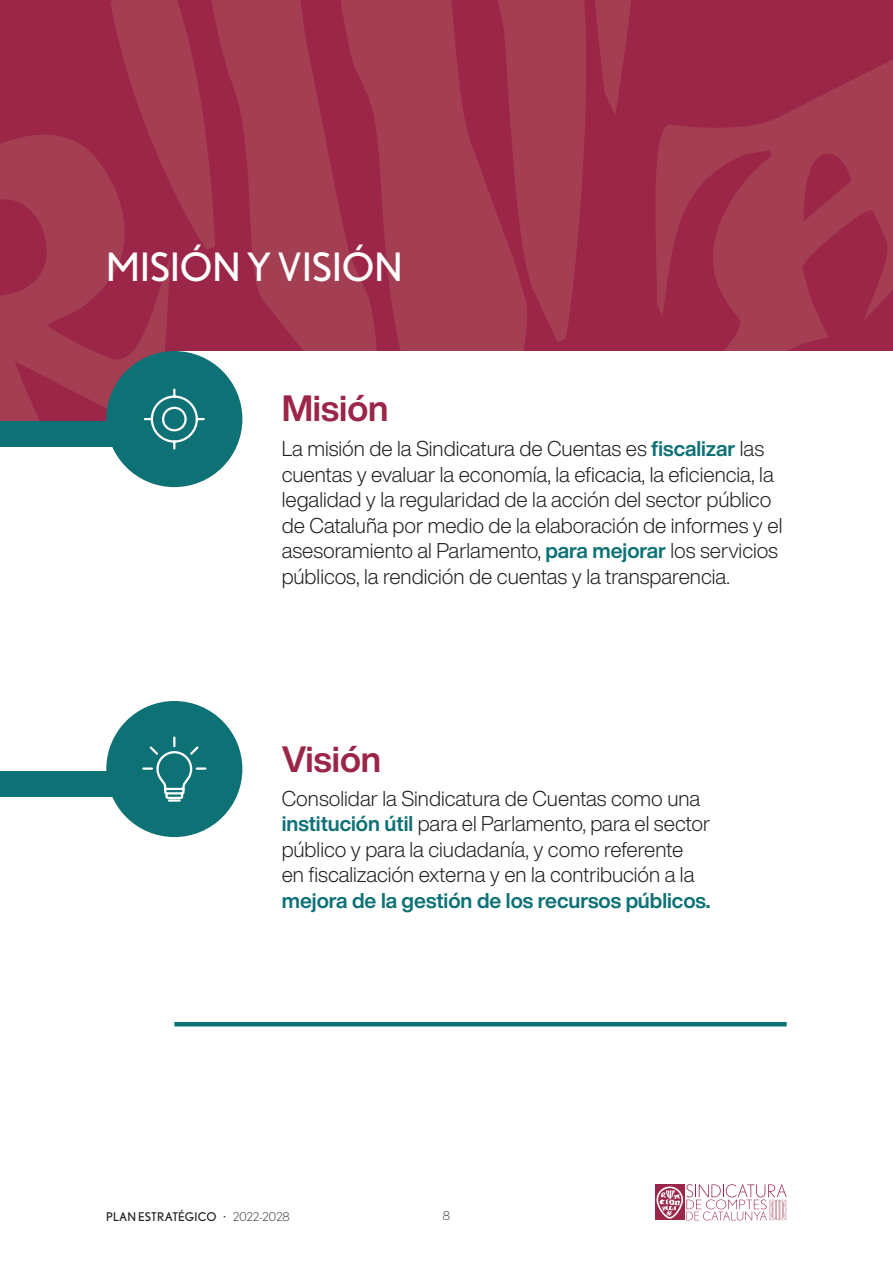
<style>
.page{position:relative;width:893px;height:1263px;background:#fff}
.page>*{position:absolute;margin:0;border:0;box-sizing:border-box;transform-origin:0 0}
.t1{font:39px "Nobel";color:#fff}
.t2{font:700 36px "Helvetica Now Display";color:#9c2647}
.t3{font:300 21px/25.5px "Helvetica Now Display";color:#231f20}
.t4{font:700 21px "Helvetica Now Display";color:#0d7176}
.t5{font:12px "Nobel";letter-spacing:.01em;color:#231f20}
.t6{font:300 12px "Nobel";color:#231f20}
.s1{font-weight:700;color:#0d7176}
.s2{font-weight:300}
</style>
<div class="page">
<div style="left:655px;top:1184px;width:30px;height:36px;background:#9c2647"></div>
<div style="left:656px;top:1186px;width:27px;height:33px;border:2px solid #fff;border-radius:12px"></div>
<svg style="left:686px;top:1184px;width:101px;height:36px"></svg>
<svg style="left:659px;top:1190px;width:21px;height:26px"></svg>
<div style="left:0;top:0;width:893px;height:421px;background:#9c2647"></div>
<svg style="left:110px;top:0;width:97px;height:249px"></svg>
<svg style="left:207px;top:0;width:124px;height:351px;fill:#a33e53"></svg>
<svg style="left:331px;top:0;width:194px;height:351px;fill:#a33e53"></svg>
<svg style="left:461px;top:0;width:124px;height:342px;fill:#a33e53"></svg>
<svg style="left:579px;top:0;width:52px;height:116px"></svg>
<svg style="left:0;top:98px;width:204px;height:323px;fill:#a13950"></svg>
<svg style="left:655px;top:60px;width:238px;height:291px"></svg>
<div style="left:0;top:421px;width:893px;height:25px;background:#0d7176"></div>
<div style="left:174px;top:351px;width:719px;height:244px;background:#fff"></div>
<div style="left:106px;top:351px;width:136px;height:136px;background:#0d7176;border-radius:50%"></div>
<svg style="left:143px;top:388px;width:62px;height:62px"></svg>
<div style="left:0;top:771px;width:221px;height:25px;background:#0d7176"></div>
<div style="left:106px;top:701px;width:136px;height:136px;background:#0d7176;border-radius:50%"></div>
<svg style="left:142px;top:736px;width:65px;height:66px"></svg>
<hr style="left:174px;top:1022px;width:613px;height:4px;background:#0d7176">
<h1 class="t1" style="left:106px;top:245px;width:298px">MISIÓN Y VISIÓN</h1>
<h2 class="t2" style="left:282px;top:383px;width:108px">Misión</h2>
<p class="t3" style="left:282px;top:436px;width:502px">La misión de la Sindicatura de Cuentas es <span class="s1">fiscalizar</span> las cuentas y evaluar la economía, la eficacia, la eficiencia, la legalidad y la regularidad de la acción del sector público de Cataluña por medio de la elaboración de informes y el asesoramiento al Parlamento, <span class="s1">para mejorar</span> los servicios públicos, la rendición de cuentas y la transparencia.</p>
<h2 class="t2" style="left:282px;top:734px;width:101px">Visión</h2>
<p class="t3" style="left:282px;top:785px;width:430px">Consolidar la Sindicatura de Cuentas como una <span class="s1">institución útil</span> para el Parlamento, para el sector público y para la ciudadanía, y como referente en fiscalización externa y en la contribución a la</p>
<p class="t4" style="left:282px;top:886px;width:430px">mejora de la gestión de los recursos públicos.</p>
<p class="t5" style="left:106px;top:1209px;width:185px">PLAN ESTRATÉGICO · <span class="s2">2022-2028</span></p>
<p class="t6" style="left:443px;top:1208px;width:9px">8</p>
</div>
